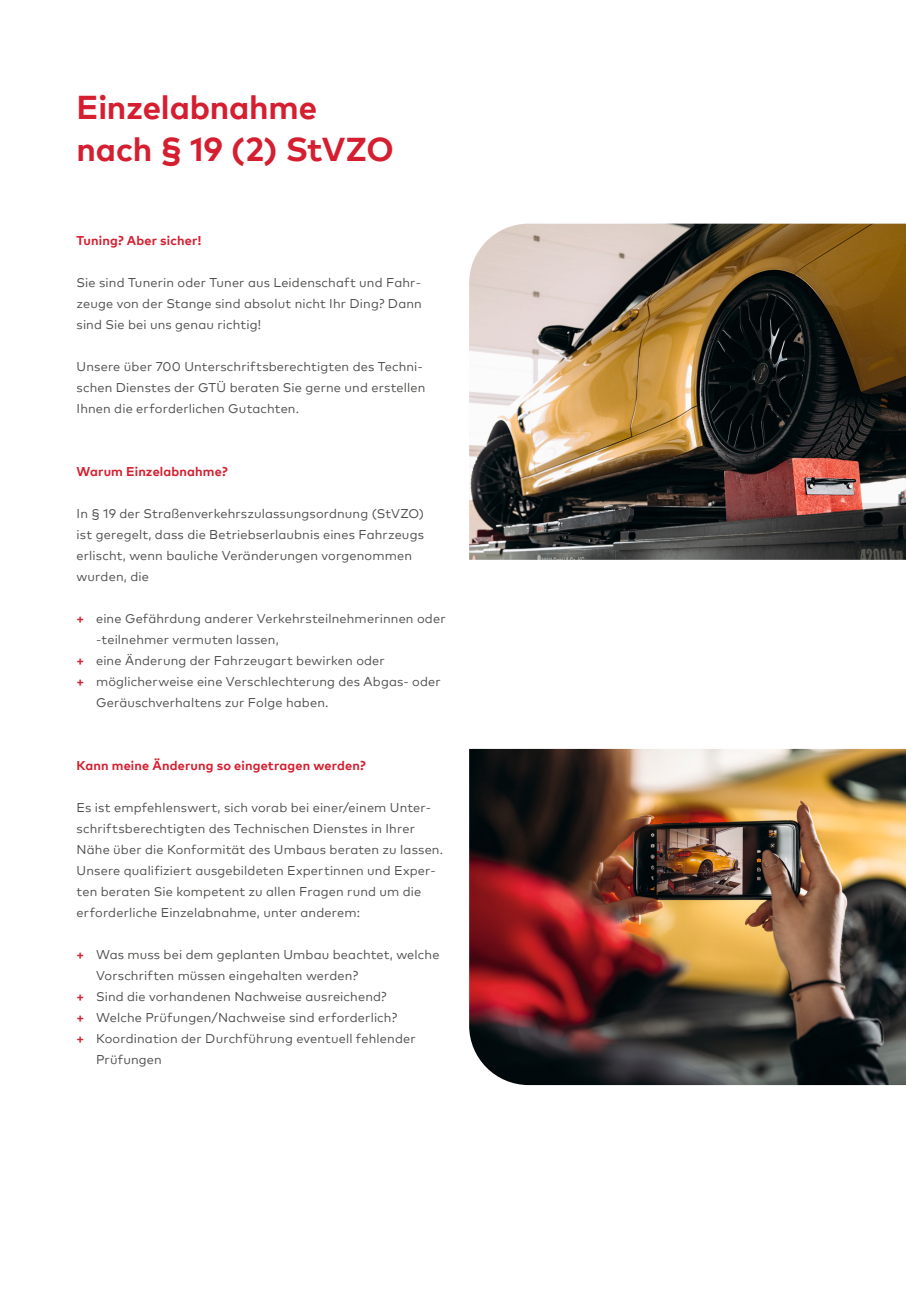
<style>
.page{position:relative;width:906px;height:1289px;background:#fff}
.page>*{position:absolute;margin:0;border:0;box-sizing:border-box;transform-origin:0 0}
.t1{font:700 33px/42px "Mark Pro";letter-spacing:-.005em;color:#d51f30}
.t2{font:12.75px/21px "Mark Pro";letter-spacing:.01em;color:#4d4d4c}
.t3{font:700 12.75px "Mark Pro";letter-spacing:.015em;color:#d51f30}
.s1{font-weight:700;color:#d51f30}
</style>
<div class="page">
<img style="left:469px;top:224px;width:437px;height:336px">
<img style="left:469px;top:749px;width:437px;height:336px">
<h1 class="t1" style="left:77px;top:83px;width:318px">Einzelabnahme nach § 19 (2) StVZO</h1>
<p class="t3" style="left:77px;top:230px;width:126px">Tuning? Aber sicher!</p>
<p class="t2" style="left:77px;top:271px;width:347px">Sie sind Tunerin oder Tuner aus Leidenschaft und Fahr&shy;zeuge von der Stange sind absolut nicht Ihr Ding? Dann sind Sie bei uns genau richtig!</p>
<p class="t2" style="left:77px;top:355px;width:350px">Unsere über 700 Unterschriftsberechtigten des Techni&shy;schen Dienstes der GTÜ beraten Sie gerne und erstellen<br>Ihnen die erforderlichen Gutachten.</p>
<p class="t3" style="left:77px;top:461px;width:153px">Warum Einzelabnahme?</p>
<p class="t2" style="left:77px;top:502px;width:349px">In § 19 der Straßenverkehrszulassungsordnung (StVZO) ist geregelt, dass die Betriebserlaubnis eines Fahrzeugs erlischt, wenn bauliche Veränderungen vorgenommen wurden, die</p>
<p class="t2" style="left:77px;top:607px;width:370px"><span class="s1">+</span> eine Gefährdung anderer Verkehrsteilnehmerinnen oder</p>
<p class="t2" style="left:96px;top:628px;width:184px">-teilnehmer vermuten lassen,</p>
<p class="t2" style="left:77px;top:649px;width:310px"><span class="s1">+</span> eine Änderung der Fahrzeugart bewirken oder</p>
<p class="t2" style="left:77px;top:670px;width:366px"><span class="s1">+</span> möglicherweise eine Verschlechterung des Abgas- oder</p>
<p class="t2" style="left:96px;top:691px;width:234px">Geräuschverhaltens zur Folge haben.</p>
<p class="t3" style="left:77px;top:755px;width:291px">Kann meine Änderung so eingetragen werden?</p>
<p class="t2" style="left:77px;top:796px;width:368px">Es ist empfehlenswert, sich vorab bei einer/einem Unter&shy;schriftsberechtigten des Technischen Dienstes in Ihrer Nähe über die Konformität des Umbaus beraten zu lassen.<br>Unsere qualifiziert ausgebildeten Expertinnen und Exper&shy;ten beraten Sie kompetent zu allen Fragen rund um die erforderliche Einzelabnahme, unter anderem:</p>
<p class="t2" style="left:77px;top:943px;width:364px"><span class="s1">+</span> Was muss bei dem geplanten Umbau beachtet, welche</p>
<p class="t2" style="left:96px;top:964px;width:264px">Vorschriften müssen eingehalten werden?</p>
<p class="t2" style="left:77px;top:985px;width:312px"><span class="s1">+</span> Sind die vorhandenen Nachweise ausreichend?</p>
<p class="t2" style="left:77px;top:1006px;width:322px"><span class="s1">+</span> Welche Prüfungen/Nachweise sind erforderlich?</p>
<p class="t2" style="left:77px;top:1027px;width:341px"><span class="s1">+</span> Koordination der Durchführung eventuell fehlender</p>
<p class="t2" style="left:96px;top:1048px;width:67px">Prüfungen</p>
</div>
